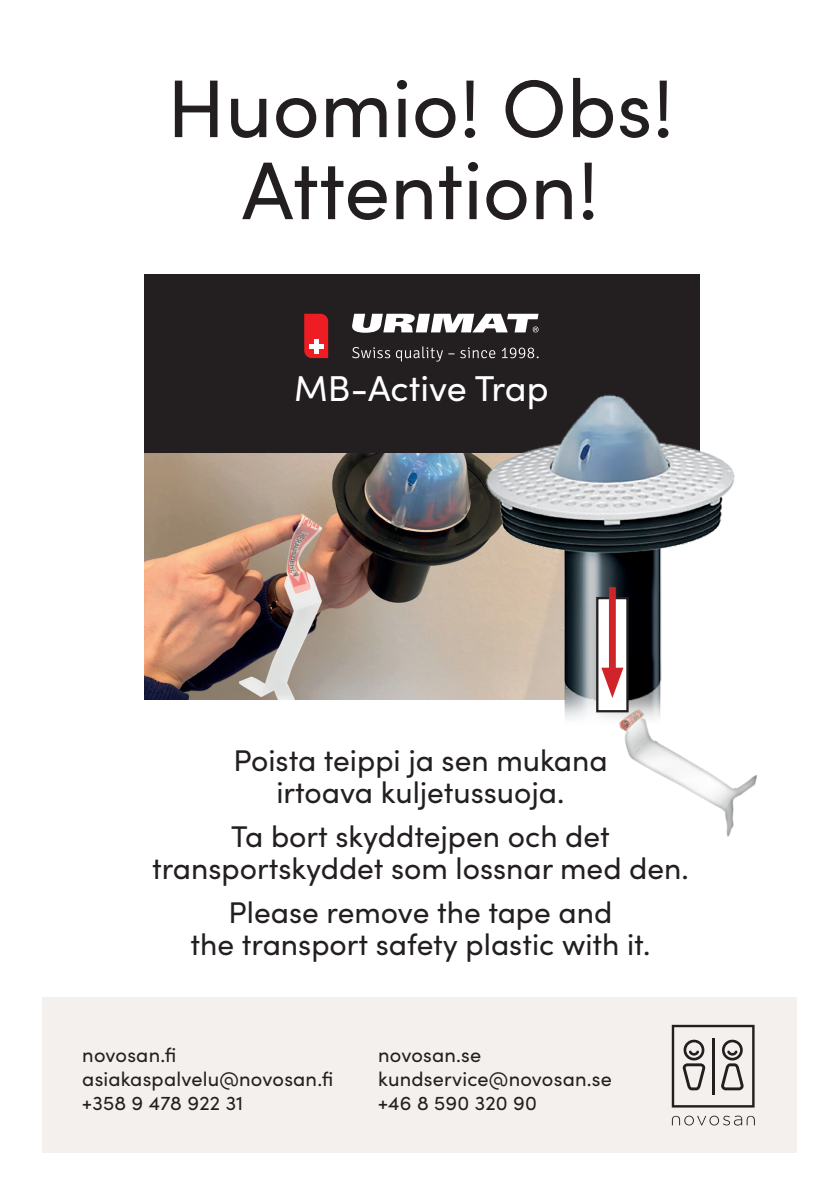
<style>
.page{position:relative;width:840px;height:1191px;background:#fff}
.page>*{position:absolute;margin:0;border:0;box-sizing:border-box;transform-origin:0 0}
.t1{font:82px "Sofia Pro";color:#231f20}
.t2{font:36px "Sofia Pro";color:#fff}
.t3{font:30px "Sofia Pro";color:#231f20}
.t4{font:20px "Sofia Pro";letter-spacing:.01em;color:#231f20}
</style>
<div class="page">
<div style="left:43px;top:997px;width:753px;height:155px;background:#f4f0ed"></div>
<img style="left:144px;top:452px;width:332px;height:248px">
<div style="left:144px;top:274px;width:555px;height:178px;background:#231f20"></div>
<svg style="left:352px;top:346px;width:186px;height:15px"></svg>
<svg style="left:352px;top:314px;width:186px;height:19px"></svg>
<svg style="left:304px;top:314px;width:24px;height:44px"></svg>
<hr style="left:308px;top:344px;width:15px;height:4px;background:#fff">
<hr style="left:314px;top:339px;width:4px;height:14px;background:#fff">
<img style="left:476px;top:388px;width:259px;height:331px">
<div style="left:608px;top:587px;width:7px;height:93px;background:#d1232a"></div>
<svg style="left:594px;top:596px;width:163px;height:241px"></svg>
<svg style="left:671px;top:1115px;width:83px;height:10px"></svg>
<svg style="left:671px;top:1024px;width:83px;height:83px"></svg>
<p class="t1" style="left:167px;top:49px;width:508px">Huomio! Obs!</p>
<p class="t1" style="left:242px;top:131px;width:358px">Attention!</p>
<p class="t2" style="left:294px;top:362px;width:256px">MB-Active Trap</p>
<p class="t3" style="left:233px;top:738px;width:375px">Poista teippi ja sen mukana</p>
<p class="t3" style="left:276px;top:770px;width:289px">irtoava kuljetussuoja.</p>
<p class="t3" style="left:231px;top:814px;width:379px">Ta bort skyddtejpen och det</p>
<p class="t3" style="left:152px;top:846px;width:538px">transportskyddet som lossnar med den.</p>
<p class="t3" style="left:228px;top:890px;width:385px">Please remove the tape and</p>
<p class="t3" style="left:190px;top:922px;width:461px">the transport safety plastic with it.</p>
<p class="t4" style="left:82px;top:1040px;width:96px">novosan.fi</p>
<p class="t4" style="left:82px;top:1064px;width:252px">asiakaspalvelu@novosan.fi</p>
<p class="t4" style="left:82px;top:1088px;width:162px">+358 9 478 922 31</p>
<p class="t4" style="left:378px;top:1040px;width:105px">novosan.se</p>
<p class="t4" style="left:378px;top:1064px;width:235px">kundservice@novosan.se</p>
<p class="t4" style="left:378px;top:1088px;width:160px">+46 8 590 320 90</p>
</div>
